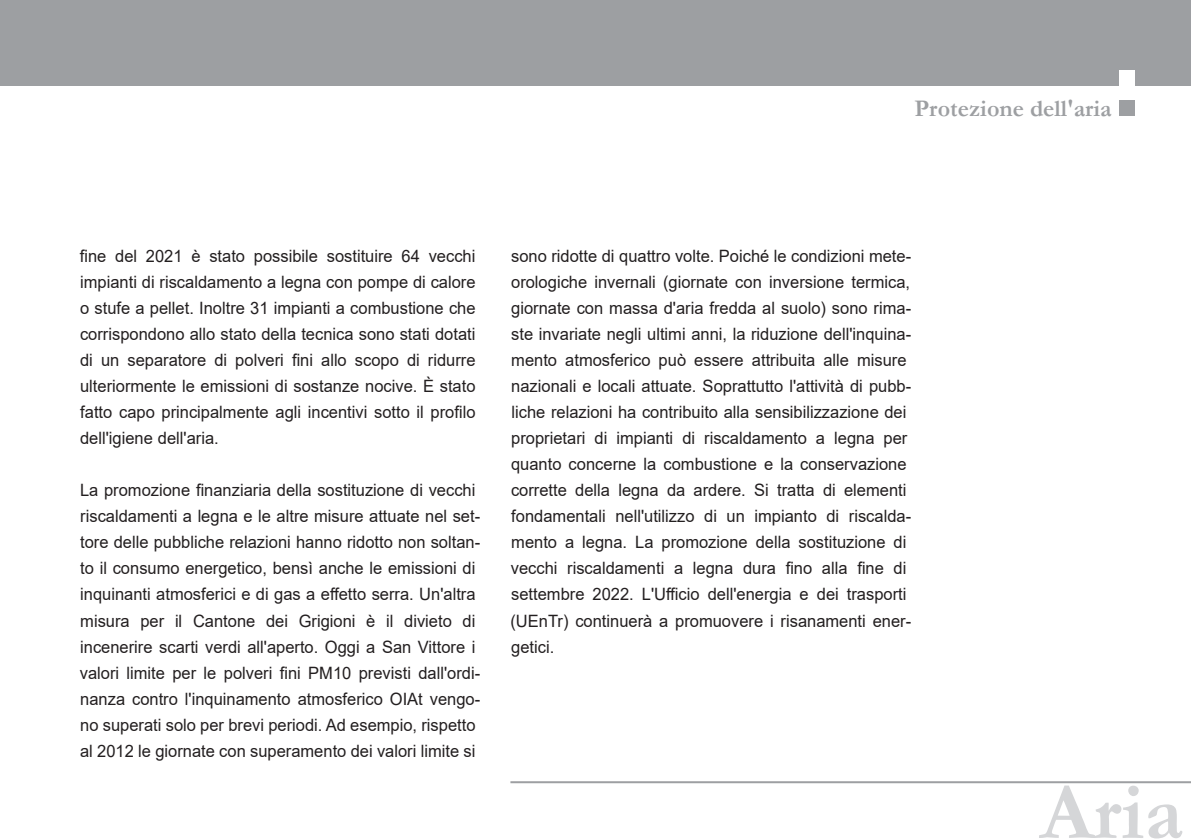
<style>
.page{position:relative;width:1191px;height:840px;background:#fff}
.page>*{position:absolute;margin:0;border:0;box-sizing:border-box;transform-origin:0 0}
.t1{font:700 81.4px "Garamond";color:#d5d6d8}
.t2{font:700 24px "Garamond";color:#9d9fa2}
.t3{font:17px/26px "Arial";color:#231f20}
</style>
<div class="page">
<div style="left:0;top:0;width:1191px;height:85px;background:#9d9fa2"></div>
<div style="left:1119px;top:100px;width:15px;height:16px;background:#9d9fa2"></div>
<div style="left:1119px;top:70px;width:15px;height:15px;background:#fff"></div>
<hr style="left:510px;top:780px;width:681px;height:2px;background:#9d9fa2">
<h2 class="t2" style="left:914px;top:92px;width:199px">Protezione dell'aria</h2>
<p class="t3" style="left:80px;top:243px;width:397px;text-align:justify">fine del 2021 è stato possibile sostituire 64 vecchi impianti di riscaldamento a legna con pompe di calore o stufe a pellet. Inoltre 31 impianti a combustione che corrispondono allo stato della tecnica sono stati dotati di un separatore di polveri fini allo scopo di ridurre ulteriormente le emissioni di sostanze nocive. È stato fatto capo principalmente agli incentivi sotto il profilo dell'igiene dell'aria.</p>
<p class="t3" style="left:80px;top:477px;width:402px">La promozione finanziaria della sostituzione di vecchi riscaldamenti a legna e le altre misure attuate nel set&shy;tore delle pubbliche relazioni hanno ridotto non soltan&shy;to il consumo energetico, bensì anche le emissioni di inquinanti atmosferici e di gas a effetto serra. Un'altra misura per il Cantone dei Grigioni è il divieto di incenerire scarti verdi all'aperto. Oggi a San Vittore i valori limite per le polveri fini PM10 previsti dall'ordi&shy;nanza contro l'inquinamento atmosferico OIAt vengo&shy;no superati solo per brevi periodi. Ad esempio, rispetto al 2012 le giornate con superamento dei valori limite si</p>
<p class="t3" style="left:510px;top:243px;width:402px">sono ridotte di quattro volte. Poiché le condizioni mete&shy;orologiche invernali (giornate con inversione termica, giornate con massa d'aria fredda al suolo) sono rima&shy;ste invariate negli ultimi anni, la riduzione dell'inquina&shy;mento atmosferico può essere attribuita alle misure nazionali e locali attuate. Soprattutto l'attività di pubb&shy;liche relazioni ha contribuito alla sensibilizzazione dei proprietari di impianti di riscaldamento a legna per quanto concerne la combustione e la conservazione corrette della legna da ardere. Si tratta di elementi fondamentali nell'utilizzo di un impianto di riscalda&shy;mento a legna. La promozione della sostituzione di vecchi riscaldamenti a legna dura fino alla fine di settembre 2022. L'Ufficio dell'energia e dei trasporti (UEnTr) continuerà a promuovere i risanamenti ener&shy;getici.</p>
<h1 class="t1" style="left:1040px;top:756px;width:145px">Aria</h1>
</div>
